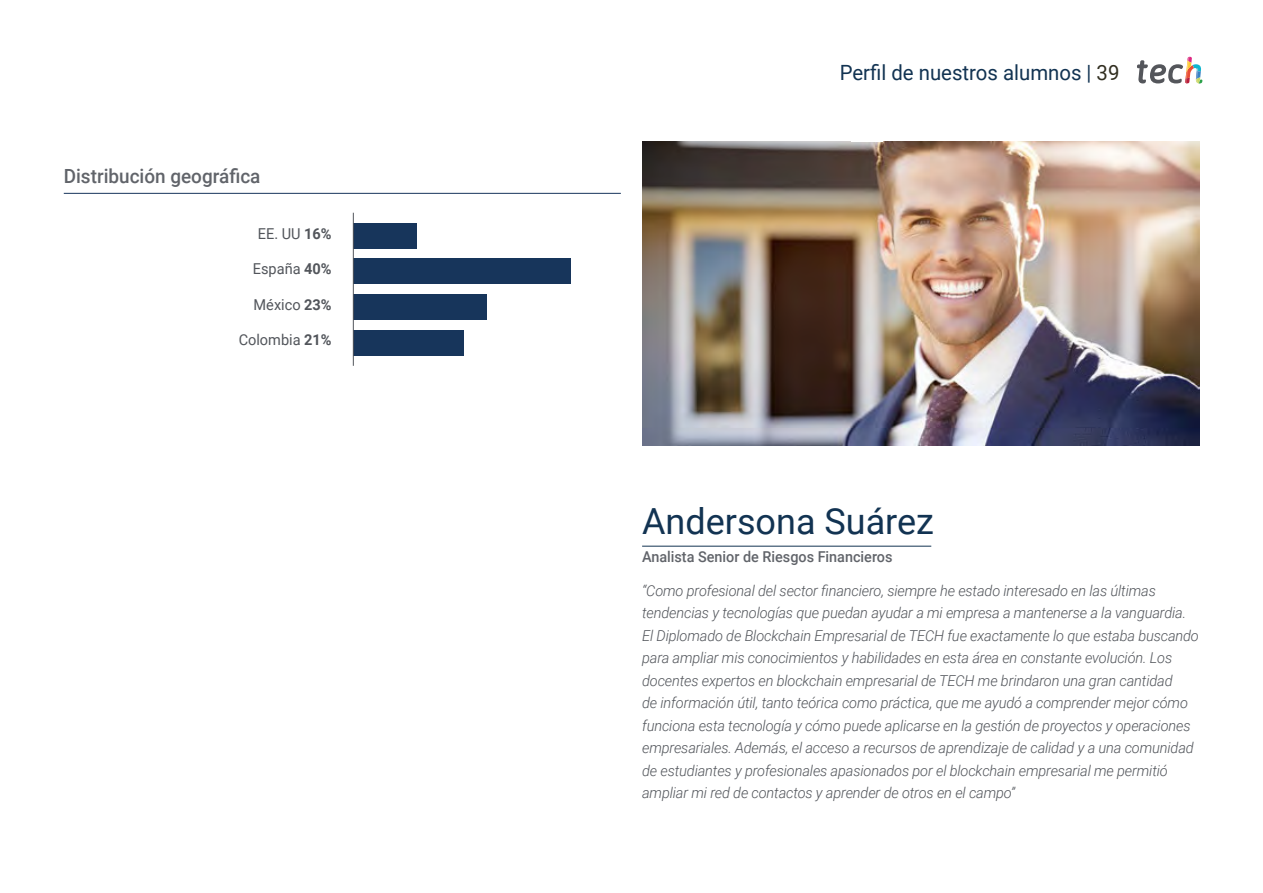
<style>
.page{position:relative;width:1263px;height:893px;background:#fff}
.page>*{position:absolute;margin:0;border:0;box-sizing:border-box;transform-origin:0 0}
.t1{font:36px "Roboto";color:#123352}
.t2{font:21px "Roboto";color:#123352}
.t3{font:500 19.5px "Roboto";color:#61646a}
.t4{font:italic 300 15px/22.5px "Roboto";letter-spacing:-.01em;color:#52555b}
.t5{font:15px "Roboto";color:#52555b}
.t6{font:500 15px "Roboto";color:#61646a;scale:.96 1}
.s1{font-weight:700}
.s2{color:#312e20}
</style>
<div class="page">
<hr style="left:642px;top:546px;width:289px;height:1px;background:#123352">
<svg style="left:1137px;top:57px;width:65px;height:27px"></svg>
<hr style="left:64px;top:193px;width:557px;height:1px;background:#17355b">
<div style="left:353px;top:223px;width:64px;height:26px;background:#17355b"></div>
<div style="left:353px;top:259px;width:218px;height:25px;background:#17355b"></div>
<div style="left:353px;top:294px;width:134px;height:26px;background:#17355b"></div>
<div style="left:353px;top:330px;width:110px;height:25px;background:#17355b"></div>
<hr style="left:353px;top:213px;width:1px;height:153px;background:#52555b">
<img style="left:642px;top:141px;width:557px;height:304px">
<h3 class="t3" style="left:64px;top:162px;width:198px">Distribución geográfica</h3>
<p class="t5" style="left:258px;top:223px;width:75px">EE. UU <span class="s1">16%</span></p>
<p class="t5" style="left:253px;top:258px;width:80px">España <span class="s1">40%</span></p>
<p class="t5" style="left:254px;top:294px;width:80px">México <span class="s1">23%</span></p>
<p class="t5" style="left:239px;top:329px;width:95px">Colombia <span class="s1">21%</span></p>
<h2 class="t2" style="left:840px;top:57px;width:281px">Perfil de nuestros alumnos | <span class="s2">39</span></h2>
<h1 class="t1" style="left:642px;top:496px;width:293px">Andersona Suárez</h1>
<p class="t6" style="left:642px;top:546px;width:262px">Analista Senior de Riesgos Financieros</p>
<p class="t4" style="left:642px;top:579px;width:558px">“Como profesional del sector financiero, siempre he estado interesado en las últimas tendencias y tecnologías que puedan ayudar a mi empresa a mantenerse a la vanguardia.<br>El Diplomado de Blockchain Empresarial de TECH fue exactamente lo que estaba buscando para ampliar mis conocimientos y habilidades en esta área en constante evolución. Los docentes expertos en blockchain empresarial de TECH me brindaron una gran cantidad<br>de información útil, tanto teórica como práctica, que me ayudó a comprender mejor cómo funciona esta tecnología y cómo puede aplicarse en la gestión de proyectos y operaciones empresariales. Además, el acceso a recursos de aprendizaje de calidad y a una comunidad de estudiantes y profesionales apasionados por el blockchain empresarial me permitió ampliar mi red de contactos y aprender de otros en el campo”</p>
</div>
